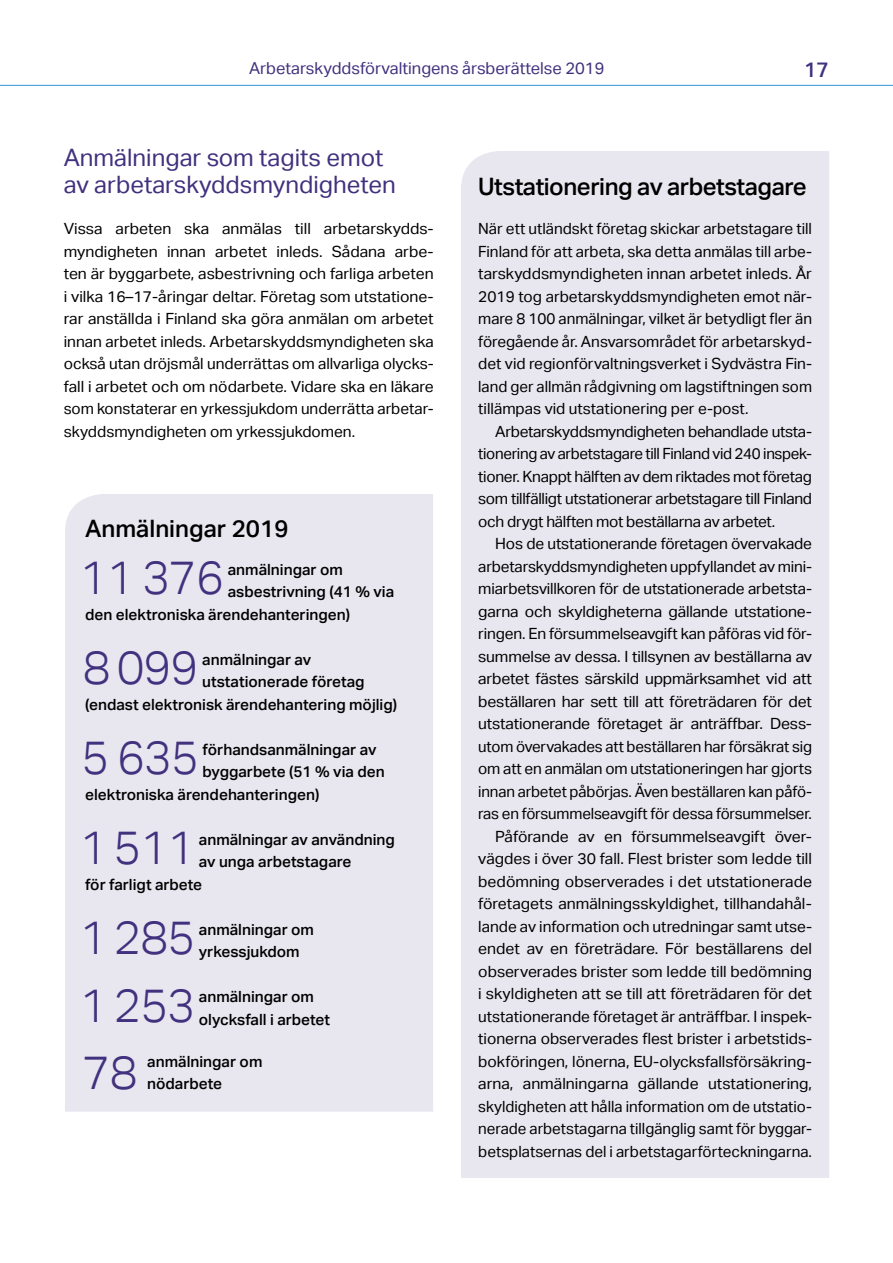
<style>
.page{position:relative;width:893px;height:1263px;background:#fff}
.page>*{position:absolute;margin:0;border:0;box-sizing:border-box;transform-origin:0 0}
.Alkuleipis{font:300 46.95px "Aktiv Grotesk";letter-spacing:-.02em;color:#41317e}
.Väliotsikko{font:24px/27px "Aktiv Grotesk";color:#41317e}
.nosto_ots{font:500 24px "Aktiv Grotesk";letter-spacing:-.02em;color:#000}
.nosto_ots-2{font:500 24px "Aktiv Grotesk";color:#000}
.t1{font:500 21px "Aktiv Grotesk";color:#41317e}
.t2{font:16.5px "Aktiv Grotesk";color:#41317e}
.Leipis{font:15.45px/22.5px "Aktiv Grotesk";letter-spacing:-.01em;color:#000;text-align:justify}
.Alkuleipis-2{font:15.45px/22.5px "Aktiv Grotesk";color:#000;text-align:justify}
.Alkuleipis-3{font:500 15.45px/22.5px "Aktiv Grotesk";color:#000}
</style>
<div class="page">
<hr style="left:0;top:85px;width:893px;height:1px;background:#3c9bd6">
<div style="left:461px;top:151px;width:368px;height:1027px;background:#e8e6ef"></div>
<div style="left:65px;top:494px;width:368px;height:617px;background:#e8e6ef"></div>
<p class="t2" style="left:249px;top:59px;width:357px">Arbetarskyddsförvaltingens årsberättelse 2019</p>
<h3 class="t1" style="left:804px;top:58px;width:26px">17</h3>
<h3 class="Väliotsikko" style="left:64px;top:144px;width:333px">Anmälningar som tagits emot av arbetarskyddsmyndigheten</h3>
<p class="Alkuleipis-2" style="left:64px;top:217px;width:371px">Vissa arbeten ska anmälas till arbetarskydds&shy;myndigheten innan arbetet inleds. Sådana arbe&shy;ten är byggarbete, asbestrivning och farliga arbeten i vilka 16–17-åringar deltar. Företag som utstatione&shy;rar anställda i Finland ska göra anmälan om arbetet innan arbetet inleds. Arbetarskyddsmyndigheten ska också utan dröjsmål underrättas om allvarliga olycks&shy;fall i arbetet och om nödarbete. Vidare ska en läkare som konstaterar en yrkessjukdom underrätta arbetar&shy;skyddsmyndigheten om yrkessjukdomen.</p>
<h3 class="nosto_ots-2" style="left:85px;top:515px;width:205px">Anmälningar 2019</h3>
<p class="Alkuleipis" style="left:80px;top:550px;width:146px">11 376</p>
<p class="Alkuleipis-3" style="left:228px;top:558px;width:117px">anmälningar om</p>
<p class="Alkuleipis-3" style="left:228px;top:580px;width:168px">asbestrivning (41 % via</p>
<p class="Alkuleipis-3" style="left:85px;top:603px;width:267px">den elektroniska ärendehanteringen)</p>
<p class="Alkuleipis" style="left:83px;top:640px;width:117px">8 099</p>
<p class="Alkuleipis-3" style="left:202px;top:648px;width:111px">anmälningar av</p>
<p class="Alkuleipis-3" style="left:202px;top:670px;width:164px">utstationerade företag</p>
<p class="Alkuleipis-3" style="left:85px;top:693px;width:314px">(endast elektronisk ärendehantering möjlig)</p>
<p class="Alkuleipis" style="left:82px;top:730px;width:119px">5 635</p>
<p class="Alkuleipis-3" style="left:203px;top:738px;width:175px">förhandsanmälningar av</p>
<p class="Alkuleipis-3" style="left:203px;top:760px;width:184px">byggarbete (51 % via den</p>
<p class="Alkuleipis-3" style="left:85px;top:783px;width:236px">elektroniska ärendehanteringen)</p>
<p class="Alkuleipis" style="left:80px;top:820px;width:117px">1 511</p>
<p class="Alkuleipis-3" style="left:199px;top:828px;width:198px">anmälningar av användning</p>
<p class="Alkuleipis-3" style="left:199px;top:850px;width:154px">av unga arbetstagare</p>
<p class="Alkuleipis-3" style="left:85px;top:873px;width:119px">för farligt arbete</p>
<p class="Alkuleipis" style="left:80px;top:910px;width:117px">1 285</p>
<p class="Alkuleipis-3" style="left:199px;top:918px;width:117px">anmälningar om yrkessjukdom</p>
<p class="Alkuleipis" style="left:80px;top:978px;width:117px">1 253</p>
<p class="Alkuleipis-3" style="left:199px;top:985px;width:133px">anmälningar om olycksfall i arbetet</p>
<p class="Alkuleipis" style="left:83px;top:1045px;width:56px">78</p>
<p class="Alkuleipis-3" style="left:147px;top:1050px;width:117px">anmälningar om nödarbete</p>
<h3 class="nosto_ots" style="left:478px;top:173px;width:330px">Utstationering av arbetstagare</h3>
<p class="Alkuleipis-2" style="left:478px;top:217px;width:335px">När ett utländskt företag skickar arbetstagare till Finland för att arbeta, ska detta anmälas till arbe&shy;tarskyddsmyndigheten innan arbetet inleds. År 2019 tog arbetarskyddsmyndigheten emot när&shy;mare 8 100 anmälningar, vilket är betydligt fler än föregående år. Ansvarsområdet för arbetarskyd&shy;det vid regionförvaltningsverket i Sydvästra Fin&shy;land ger allmän rådgivning om lagstiftningen som tillämpas vid utstationering per e-post.</p>
<p class="Leipis" style="left:478px;top:420px;width:335px;text-indent:17px">Arbetarskyddsmyndigheten behandlade utsta&shy;tionering av arbetstagare till Finland vid 240 inspek&shy;tioner. Knappt hälften av dem riktades mot företag som tillfälligt utstationerar arbetstagare till Finland och drygt hälften mot beställarna av arbetet.</p>
<p class="Leipis" style="left:478px;top:532px;width:335px;text-indent:17px">Hos de utstationerande företagen övervakade arbetarskyddsmyndigheten uppfyllandet av mini&shy;miarbetsvillkoren för de utstationerade arbetsta&shy;garna och skyldigheterna gällande utstatione&shy;ringen. En försummelseavgift kan påföras vid för&shy;summelse av dessa. I tillsynen av beställarna av arbetet fästes särskild uppmärksamhet vid att beställaren har sett till att företrädaren för det utstationerande företaget är anträffbar. Dess&shy;utom övervakades att beställaren har försäkrat sig om att en anmälan om utstationeringen har gjorts innan arbetet påbörjas. Även beställaren kan påfö&shy;ras en försummelseavgift för dessa försummelser.</p>
<p class="Leipis" style="left:478px;top:825px;width:335px;text-indent:17px">Påförande av en försummelseavgift över&shy;vägdes i över 30 fall. Flest brister som ledde till bedömning observerades i det utstationerade företagets anmälningsskyldighet, tillhandahål&shy;lande av information och utredningar samt utse&shy;endet av en företrädare. För beställarens del observerades brister som ledde till bedömning i skyldigheten att se till att företrädaren för det utstationerande företaget är anträffbar. I inspek&shy;tionerna observerades flest brister i arbetstids&shy;bokföringen, lönerna, EU-olycksfallsförsäkring&shy;arna, anmälningarna gällande utstationering, skyldigheten att hålla information om de utstatio&shy;nerade arbetstagarna tillgänglig samt för byggar&shy;betsplatsernas del i arbetstagarförteckningarna.</p>
</div>
